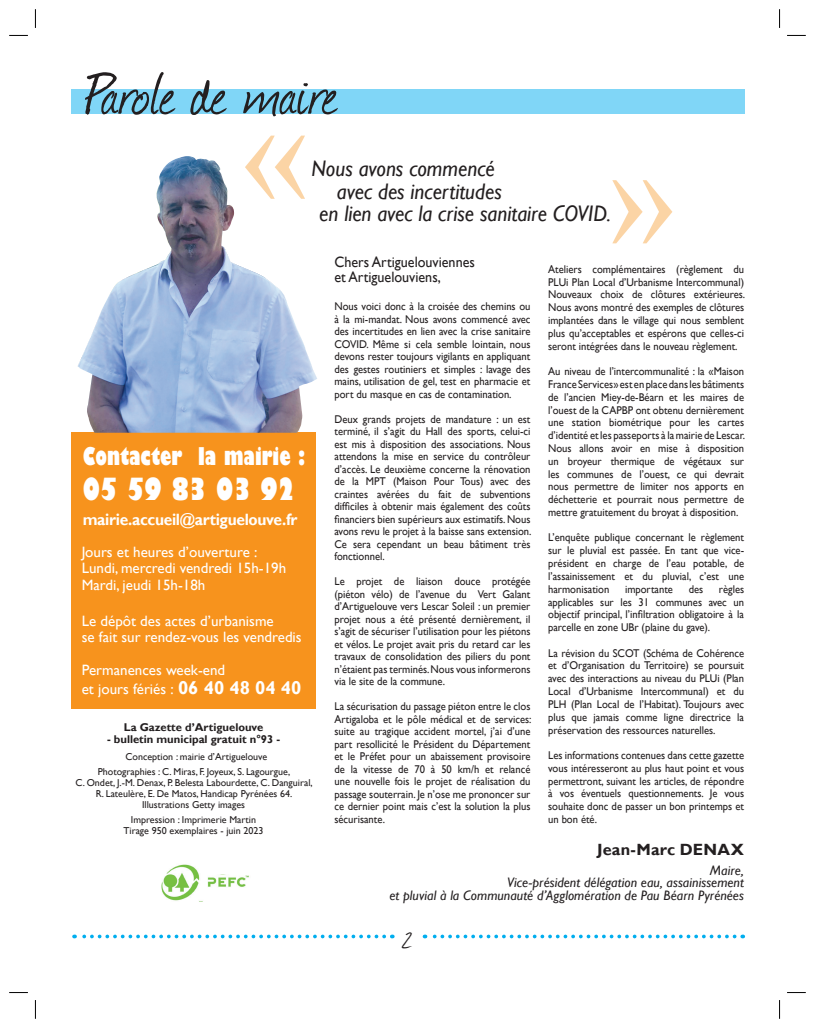
<style>
.page{position:relative;width:815px;height:1028px;background:#fff}
.page>*{position:absolute;margin:0;border:0;box-sizing:border-box;transform-origin:0 0}
.t1{font:137.38px "Times New Roman";color:#f7931d}
.t2{font:68.75px "Journal";color:#231f20}
.t3{font:800 condensed 29.75px "Gill Sans";color:#fff}
.t4{font:25px "Journal";color:#231f20}
.t5{font:800 condensed 23.75px "Gill Sans";color:#fff}
.t6{font:italic 22.5px "Gill Sans";color:#231f20;scale:.94 1}
.t7{font:700 16.38px "Gill Sans";letter-spacing:-.02em;color:#fff;scale:.95 1}
.t8{font:700 16.25px "Gill Sans";letter-spacing:.01em;color:#231f20}
.t9{font:15px/16.2px "Gill Sans";color:#fff}
.t10{font:15px/15px "Gill Sans";color:#231f20;scale:.94 1}
.t11{font:italic 13.75px/12.5px "Gill Sans";letter-spacing:.005em;color:#231f20;text-align:right}
.t12{font:11.25px/12.5px "Gill Sans";color:#231f20;text-align:justify;scale:.94 1}
.t13{font:700 11.25px "Gill Sans";color:#231f20}
.t14{font:10px/11.2px "Gill Sans";color:#231f20;text-align:center}
.s1{font-weight:700;font-size:18.62px}
</style>
<div class="page">
<div style="left:71px;top:89px;width:673px;height:25px;background:#80d6f7"></div>
<svg style="left:424px;top:934px;width:311px;height:4px"></svg>
<svg style="left:74px;top:934px;width:310px;height:4px"></svg>
<img style="left:161px;top:864px;width:39px;height:37px">
<img style="left:207px;top:875px;width:42px;height:12px">
<div style="left:71px;top:432px;width:244px;height:277px;background:#f7931d"></div>
<img style="left:78px;top:156px;width:239px;height:277px">
<svg style="left:9px;top:35px;width:19px;height:1px"></svg>
<svg style="left:787px;top:35px;width:19px;height:1px"></svg>
<svg style="left:9px;top:992px;width:19px;height:1px"></svg>
<svg style="left:787px;top:992px;width:19px;height:1px"></svg>
<svg style="left:35px;top:9px;width:1px;height:19px"></svg>
<svg style="left:35px;top:1000px;width:1px;height:18px"></svg>
<svg style="left:779px;top:9px;width:1px;height:19px"></svg>
<svg style="left:779px;top:1000px;width:1px;height:18px"></svg>
<h2 class="t2" style="left:85px;top:47px;width:255px">Parole de maire</h2>
<h1 class="t1" style="left:241px;top:55px;width:70px">«</h1>
<h3 class="t6" style="left:311px;top:155px;width:197px">Nous avons commencé</h3>
<h1 class="t1" style="left:677px;top:323px;width:70px;rotate:-180deg">«</h1>
<h3 class="t6" style="left:337px;top:178px;width:177px">avec des incertitudes</h3>
<h3 class="t6" style="left:319px;top:200px;width:312px">en lien avec la crise sanitaire COVID.</h3>
<h3 class="t5" style="left:83px;top:441px;width:224px">Contacter la mairie :</h3>
<h3 class="t3" style="left:83px;top:470px;width:214px">05 59 83 03 92</h3>
<h3 class="t7" style="left:83px;top:510px;width:228px">mairie.accueil@artiguelouve.fr</h3>
<h3 class="t9" style="left:82px;top:544px;width:206px">Jours et heures d’ouverture :<br>Lundi, mercredi vendredi 15h-19h<br>Mardi, jeudi 15h-18h</h3>
<h3 class="t9" style="left:82px;top:613px;width:221px">Le dépôt des actes d’urbanisme<br>se fait sur rendez-vous les vendredis</h3>
<h3 class="t9" style="left:82px;top:661px;width:221px;line-height:18.6px">Permanences week-end<br>et jours fériés : <span class="s1">06 40 48 04 40</span></h3>
<p class="t13" style="left:124px;top:720px;width:141px">La Gazette d’Artiguelouve</p>
<p class="t13" style="left:107px;top:732px;width:175px">- bulletin municipal gratuit n°93 -</p>
<p class="t14" style="left:98px;top:749px;width:194px;line-height:14.8px">Conception : mairie d’Artiguelouve<br>Photographies : C. Miras, F. Joyeux, S. Lagourgue,</p>
<p class="t14" style="left:75px;top:777px;width:239px">C. Ondet, J.-M. Denax, P. Belesta Labourdette, C. Danguiral,<br>R. Lateulère, E. De Matos, Handicap Pyrénées 64.<br>Illustrations Getty images</p>
<p class="t14" style="left:124px;top:814px;width:142px">Impression : Imprimerie Martin<br>Tirage 950 exemplaires - juin 2023</p>
<h3 class="t10" style="left:334px;top:255px;width:151px">Chers Artiguelouviennes et Artiguelouviens,</h3>
<p class="t12" style="left:334px;top:300px;width:210px">Nous voici donc à la croisée des chemins ou à la mi-mandat. Nous avons commencé avec des incertitudes en lien avec la crise sanitaire COVID. Même si cela semble lointain, nous devons rester toujours vigilants en appliquant des gestes routiniers et simples : lavage des mains, utilisation de gel, test en pharmacie et port du masque en cas de contamination.</p>
<p class="t12" style="left:334px;top:413px;width:211px">Deux grands projets de mandature : un est terminé, il s’agit du Hall des sports, celui-ci est mis à disposition des associations. Nous attendons la mise en service du contrôleur d’accès. Le deuxième concerne la rénovation de la MPT (Maison Pour Tous) avec des craintes avérées du fait de subventions difficiles à obtenir mais également des coûts financiers bien supérieurs aux estimatifs. Nous avons revu le projet à la baisse sans extension.<br>Ce sera cependant un beau bâtiment très fonctionnel.</p>
<p class="t12" style="left:334px;top:575px;width:210px">Le projet de liaison douce protégée (piéton vélo) de l’avenue du Vert Galant d’Artiguelouve vers Lescar Soleil : un premier projet nous a été présenté dernièrement, il s’agit de sécuriser l’utilisation pour les piétons et vélos. Le projet avait pris du retard car les travaux de consolidation des piliers du pont n’étaient pas terminés. Nous vous informerons via le site de la commune.</p>
<p class="t12" style="left:334px;top:700px;width:211px">La sécurisation du passage piéton entre le clos Artigaloba et le pôle médical et de services: suite au tragique accident mortel, j’ai d’une part resollicité le Président du Département et le Préfet pour un abaissement provisoire de la vitesse de 70 à 50 km/h et relancé une nouvelle fois le projet de réalisation du passage souterrain. Je n’ose me prononcer sur ce dernier point mais c’est la solution la plus sécurisante.</p>
<p class="t12" style="left:548px;top:263px;width:211px;line-height:12.9px">Ateliers complémentaires (règlement du PLUi Plan Local d’Urbanisme Intercommunal)<br>Nouveaux choix de clôtures extérieures.<br>Nous avons montré des exemples de clôtures implantées dans le village qui nous semblent plus qu’acceptables et espérons que celles-ci seront intégrées dans le nouveau règlement.</p>
<p class="t12" style="left:548px;top:365px;width:211px;line-height:12.9px">Au niveau de l’intercommunalité : la «Maison France Services» est en place dans les bâtiments de l’ancien Miey-de-Béarn et les maires de l’ouest de la CAPBP ont obtenu dernièrement une station biométrique pour les cartes d’identité et les passeports à la mairie de Lescar.<br>Nous allons avoir en mise à disposition un broyeur thermique de végétaux sur les communes de l’ouest, ce qui devrait nous permettre de limiter nos apports en déchetterie et pourrait nous permettre de mettre gratuitement du broyat à disposition.</p>
<p class="t12" style="left:548px;top:531px;width:210px;line-height:12.9px">L’enquête publique concernant le règlement sur le pluvial est passée. En tant que vice&shy;président en charge de l’eau potable, de l’assainissement et du pluvial, c’est une harmonisation</p>
<p class="t12" style="left:548px;top:583px;width:210px;line-height:12.9px;text-indent:171px">règles applicables sur les 31 communes avec un objectif principal, l’infiltration obligatoire à la parcelle en zone UBr (plaine du gave).</p>
<p class="t12" style="left:548px;top:646px;width:210px;line-height:12.9px">La révision du SCOT (Schéma de Cohérence et d’Organisation du Territoire) se poursuit avec des interactions au niveau du PLUi (Plan Local d’Urbanisme Intercommunal) et du PLH (Plan Local de l’Habitat). Toujours avec plus que jamais comme ligne directrice la préservation des ressources naturelles.</p>
<p class="t12" style="left:548px;top:749px;width:210px;line-height:12.9px">Les informations contenues dans cette gazette vous intéresseront au plus haut point et vous permettront, suivant les articles, de répondre à vos éventuels questionnements. Je vous souhaite donc de passer un bon printemps et un bon été.</p>
<h3 class="t8" style="left:597px;top:840px;width:148px">Jean-Marc DENAX</h3>
<p class="t11" style="left:389px;top:864px;width:356px">Maire,<br>Vice-président délégation eau, assainissement<br>et pluvial à la Communauté d’Agglomération de Pau Béarn Pyrénées</p>
<p class="t12" style="left:625px;top:583px;width:52px">importante</p>
<p class="t12" style="left:689px;top:583px;width:17px">des</p>
<h3 class="t4" style="left:402px;top:923px;width:12px">2</h3>
</div>
